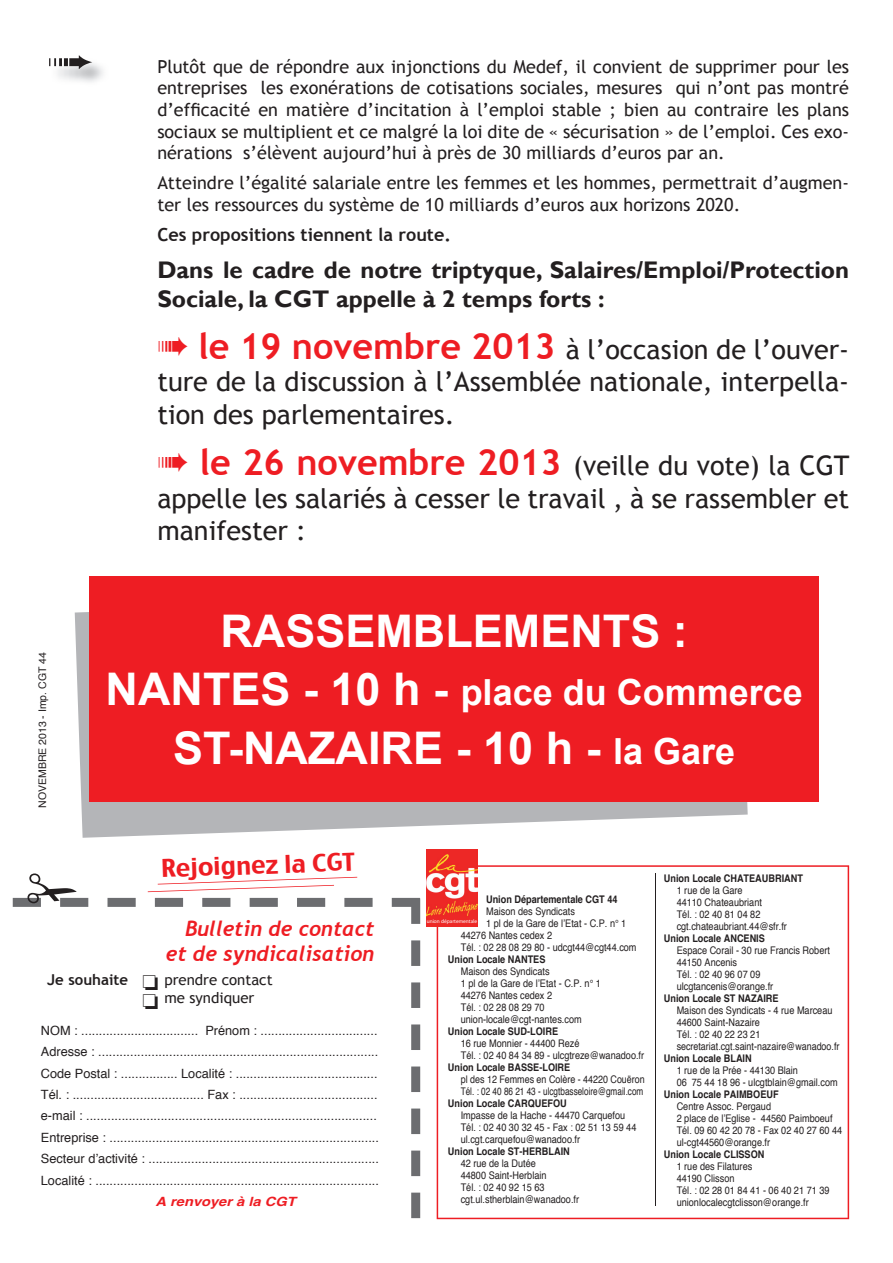
<style>
.page{position:relative;width:893px;height:1263px;background:#fff}
.page>*{position:absolute;margin:0;border:0;box-sizing:border-box;transform-origin:0 0}
.t1{font:700 45px "Arial";color:#fff}
.t2{font:700 36px "Arial";color:#fff}
.t3{font:27px/32.4px "Trebuchet MS";color:#231f20;text-align:justify}
.t4{font:700 24px/28.8px "Gill Sans";color:#231f20}
.t5{font:24px "Charcoal CY";color:#ee1d23}
.t6{font:italic 700 21px/24.5px "Trebuchet";color:#ee1d23;text-align:right}
.t7{font:18px/21.6px "Trebuchet MS";color:#231f20;text-align:justify}
.t8{font:700 18px "Trebuchet MS";color:#231f20}
.t9{font:15px/18px "Trebuchet MS";color:#231f20}
.t10{font:12.75px/21.5px "Helvetica";color:#231f20}
.t11{font:italic 700 12.75px "Helvetica";color:#ee1d23;scale:1.15 1}
.t12{font:10.5px/12px "Helvetica";color:#231f20;scale:.87 1}
.t13{font:700 10.5px "Helvetica";color:#231f20;scale:.87 1}
.t14{font:10.5px/12px "Helvetica";color:#231f20;scale:.85 1}
.t15{font:10.5px "Helvetica";color:#231f20}
.t16{font:5.4px "Myriad Pro";color:#fff}
.s1{color:#ee1d23}
.s2{font-weight:700;font-size:36px;color:#ee1d23}
.s3{font-size:45px}
.s4{font-size:36px}
.s5{font-weight:700}
</style>
<div class="page">
<svg style="left:75px;top:589px;width:673px;height:249px;fill:#b4b5b8"></svg>
<svg style="left:437px;top:865px;width:412px;height:354px"></svg>
<hr style="left:655px;top:874px;width:1px;height:332px;background:#231f20">
<img style="left:427px;top:849px;width:51px;height:77px">
<div style="left:90px;top:576px;width:729px;height:225px;background:#ee1d23"></div>
<svg style="left:13px;top:876px;width:407px;height:342px"></svg>
<svg style="left:55px;top:61px;width:37px;height:8px"></svg>
<p class="t15" style="left:34px;top:808px;width:157px;rotate:-90deg">NOVEMBRE 2013 - Imp. CGT 44</p>
<p class="t7" style="left:157px;top:56px;width:693px">Plutôt que de répondre aux injonctions du Medef, il convient de supprimer pour les entreprises les exonérations de cotisations sociales, mesures qui n’ont pas montré d’efficacité en matière d’incitation à l’emploi stable ; bien au contraire les plans sociaux se multiplient et ce malgré la loi dite de « sécurisation » de l’emploi. Ces exo&shy;nérations s’élèvent aujourd’hui à près de 30 milliards d’euros par an.</p>
<h3 class="t7" style="left:157px;top:172px;width:693px">Atteindre l’égalité salariale entre les femmes et les hommes, permettrait d’augmen&shy;ter les ressources du système de 10 milliards d’euros aux horizons 2020.</h3>
<h3 class="t8" style="left:157px;top:223px;width:295px">Ces propositions tiennent la route.</h3>
<h3 class="t4" style="left:157px;top:256px;width:693px">Dans le cadre de notre triptyque, Salaires/Emploi/Protection<br>Sociale, la CGT appelle à 2 temps forts :</h3>
<h3 class="t3" style="left:157px;top:333px;width:693px"><span class="s1">➠</span> <span class="s2">le 19 novembre 2013</span> à l’occasion de l’ouver&shy;ture de la discussion à l’Assemblée nationale, interpella&shy;tion des parlementaires.</h3>
<h3 class="t3" style="left:157px;top:450px;width:694px"><span class="s1">➠</span> <span class="s2">le 26 novembre 2013</span> (veille du vote) la CGT appelle les salariés à cesser le travail , à se rassembler et manifester :</h3>
<h1 class="t1" style="left:220px;top:601px;width:469px">RASSEMBLEMENTS :</h1>
<h2 class="t2" style="left:106px;top:669px;width:699px"><span class="s3">NANTES - 10 h -</span> place du Commerce</h2>
<h1 class="t1" style="left:173px;top:718px;width:564px">ST-NAZAIRE - 10 h - <span class="s4">la Gare</span></h1>
<h3 class="t5" style="left:161px;top:853px;width:195px;rotate:-2deg">Rejoignez la CGT</h3>
<h3 class="t6" style="left:166px;top:917px;width:210px">Bulletin de contact et de syndicalisation</h3>
<h3 class="t9" style="left:143px;top:971px;width:132px;text-indent:-95px"><span class="s5">Je souhaite</span> ❏ prendre contact ❏ me syndiquer</h3>
<p class="t10" style="left:41px;top:1020px;width:340px">NOM : ................................. Prénom : .................................<br>Adresse : ...............................................................................<br>Code Postal : ................ Localité : ........................................<br>Tél. : ..................................... Fax : ....................................... e-mail : ..................................................................................<br>Entreprise : ............................................................................<br>Secteur d’activité : .................................................................<br>Localité : ................................................................................</p>
<p class="t11" style="left:156px;top:1190px;width:123px">A renvoyer à la CGT</p>
<p class="t13" style="left:486px;top:891px;width:153px">Union Départementale CGT 44</p>
<p class="t12" style="left:486px;top:905px;width:104px">Maison des Syndicats</p>
<p class="t12" style="left:486px;top:917px;width:163px">1 pl de la Gare de l’Etat - C.P. n° 1</p>
<p class="t12" style="left:461px;top:929px;width:107px">44276 Nantes cedex 2</p>
<p class="t12" style="left:461px;top:941px;width:204px">Tél. : 02 28 08 29 80 - udcgt44@cgt44.com</p>
<p class="t13" style="left:448px;top:951px;width:114px">Union Locale NANTES</p>
<p class="t12" style="left:461px;top:965px;width:163px">Maison des Syndicats<br>1 pl de la Gare de l’Etat - C.P. n° 1<br>44276 Nantes cedex 2<br>Tél. : 02 28 08 29 70 union-locale@cgt-nantes.com</p>
<p class="t13" style="left:448px;top:1023px;width:128px">Union Locale SUD-LOIRE</p>
<p class="t12" style="left:461px;top:1037px;width:212px">16 rue Monnier - 44400 Rezé<br>Tél. : 02 40 84 34 89 - ulcgtreze@wanadoo.fr</p>
<p class="t13" style="left:448px;top:1059px;width:142px">Union Locale BASSE-LOIRE</p>
<p class="t14" style="left:461px;top:1073px;width:218px">pl des 12 Femmes en Colère - 44220 Couëron<br>Tél. : 02 40 86 21 43 - ulcgtbasseloire@gmail.com</p>
<p class="t13" style="left:448px;top:1095px;width:138px">Union Locale CARQUEFOU</p>
<p class="t12" style="left:461px;top:1109px;width:203px">Impasse de la Hache - 44470 Carquefou<br>Tél. : 02 40 30 32 45 - Fax : 02 51 13 59 44 ul.cgt.carquefou@wanadoo.fr</p>
<p class="t13" style="left:448px;top:1143px;width:142px">Union Locale ST-HERBLAIN</p>
<p class="t12" style="left:461px;top:1157px;width:138px">42 rue de la Dutée<br>44800 Saint-Herblain<br>Tél. : 02 40 92 15 63 cgt.ul.stherblain@wanadoo.fr</p>
<p class="t16" style="left:427px;top:917px;width:52px">union départementale</p>
<p class="t13" style="left:664px;top:870px;width:161px">Union Locale CHATEAUBRIANT</p>
<p class="t12" style="left:677px;top:885px;width:128px">1 rue de la Gare<br>44110 Chateaubriant<br>Tél. : 02 40 81 04 82 cgt.chateaubriant.44@sfr.fr</p>
<p class="t13" style="left:664px;top:930px;width:118px">Union Locale ANCENIS</p>
<p class="t12" style="left:677px;top:945px;width:178px">Espace Corail - 30 rue Francis Robert<br>44150 Ancenis<br>Tél. : 02 40 96 07 09 ulcgtancenis@orange.fr</p>
<p class="t13" style="left:664px;top:990px;width:133px">Union Locale ST NAZAIRE</p>
<p class="t12" style="left:677px;top:1005px;width:189px">Maison des Syndicats - 4 rue Marceau<br>44600 Saint-Nazaire<br>Tél. : 02 40 22 23 21 secretariat.cgt.saint-nazaire@wanadoo.fr</p>
<p class="t13" style="left:664px;top:1050px;width:102px">Union Locale BLAIN</p>
<p class="t12" style="left:677px;top:1065px;width:187px">1 rue de la Prée - 44130 Blain<br>06 75 44 18 96 - ulcgtblain@gmail.com</p>
<p class="t13" style="left:664px;top:1086px;width:133px">Union Locale PAIMBOEUF</p>
<p class="t12" style="left:677px;top:1101px;width:192px">Centre Assoc. Pergaud<br>2 place de l’Eglise - 44560 Paimboeuf<br>Tél. 09 60 42 20 78 - Fax 02 40 27 60 44 ul-cgt44560@orange.fr</p>
<p class="t13" style="left:664px;top:1146px;width:117px">Union Locale CLISSON</p>
<p class="t12" style="left:677px;top:1161px;width:177px">1 rue des Filatures<br>44190 Clisson<br>Tél. : 02 28 01 84 41 - 06 40 21 71 39 unionlocalecgtclisson@orange.fr</p>
</div>
